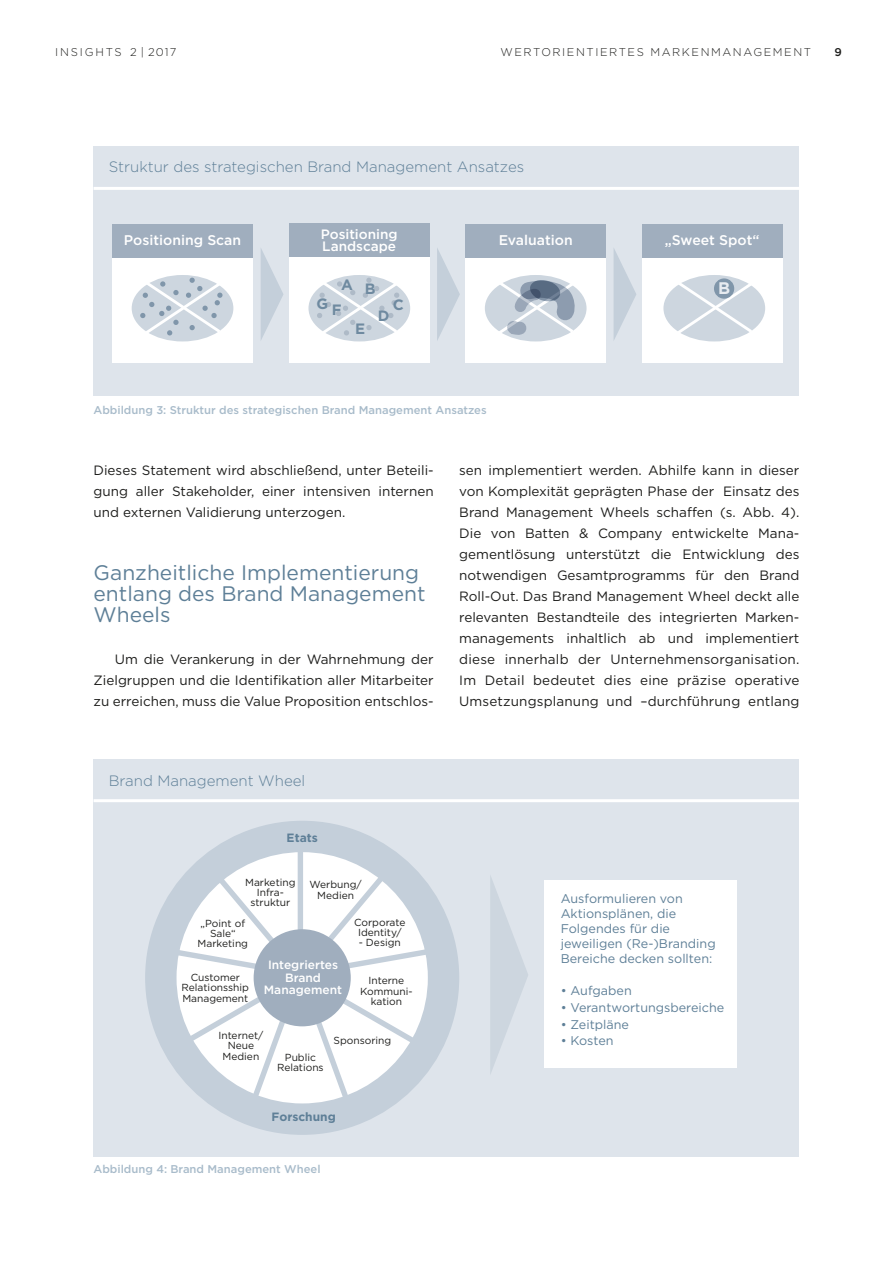
<style>
.page{position:relative;width:893px;height:1263px;background:#fff}
.page>*{position:absolute;margin:0;border:0;box-sizing:border-box;transform-origin:0 0}
.t1{font:21px/21px "Gotham";color:#5e7f97}
.t2{font:700 16.8px "Gotham";color:#e7ebf0}
.t3{font:300 15px "Gotham";color:#5e7f97}
.t4{font:700 15px "Gotham";color:#6f8aa0}
.t5{font:500 13.95px "Gotham";color:#fff}
.t6{font:500 13.65px/11.9px "Gotham";color:#fff}
.t7{font:13.5px/21px "Gotham";color:#1d1d1b;text-align:justify}
.t8{font:12.6px/15.1px "Gotham";color:#5e7f97}
.t9{font:500 12px/12.6px "Gotham";color:#fff;text-align:center}
.t10{font:700 12px "Gotham";color:#5e7f97}
.t11{font:500 11.25px "Gotham";color:#a8bbca}
.t12{font:300 11.25px "Gotham";letter-spacing:.14em;color:#1d1d1b}
.t13{font:300 11.25px "Gotham";letter-spacing:.16em;color:#1d1d1b}
.t14{font:500 11.25px "Gotham";color:#1d1d1b}
.t15{font:10.2px/10.2px "Gotham";color:#1d1d1b;text-align:center}
</style>
<div class="page">
<div style="left:94px;top:759px;width:705px;height:397px;background:#dee4eb"></div>
<hr style="left:94px;top:799px;width:705px;height:3px;background:#fff">
<div style="left:145px;top:821px;width:314px;height:314px;background:#c4cfda;border-radius:50%"></div>
<div style="left:177px;top:852px;width:251px;height:251px;background:#fff;border-radius:50%"></div>
<div style="left:298px;top:848px;width:5px;height:93px;background:#c4cfda"></div>
<svg style="left:179px;top:982px;width:117px;height:124px"></svg>
<svg style="left:164px;top:865px;width:123px;height:110px"></svg>
<svg style="left:304px;top:984px;width:118px;height:122px"></svg>
<svg style="left:314px;top:865px;width:123px;height:110px"></svg>
<div style="left:254px;top:929px;width:97px;height:97px;background:#a0aebe;border-radius:50%"></div>
<div style="left:545px;top:880px;width:192px;height:187px;background:#fff"></div>
<svg style="left:490px;top:876px;width:38px;height:198px"></svg>
<div style="left:94px;top:146px;width:705px;height:249px;background:#dee4eb"></div>
<hr style="left:94px;top:187px;width:705px;height:3px;background:#fff">
<svg style="left:261px;top:249px;width:22px;height:91px"></svg>
<div style="left:642px;top:248px;width:140px;height:114px;background:#fff"></div>
<div style="left:642px;top:224px;width:140px;height:34px;background:#a0aebe"></div>
<div style="left:465px;top:248px;width:141px;height:114px;background:#fff"></div>
<div style="left:465px;top:224px;width:141px;height:34px;background:#a0aebe"></div>
<svg style="left:437px;top:248px;width:23px;height:92px"></svg>
<svg style="left:614px;top:249px;width:22px;height:91px"></svg>
<div style="left:289px;top:248px;width:140px;height:114px;background:#fff"></div>
<div style="left:289px;top:224px;width:141px;height:33px;background:#a0aebe"></div>
<div style="left:112px;top:248px;width:141px;height:114px;background:#fff"></div>
<div style="left:112px;top:224px;width:141px;height:34px;background:#a0aebe"></div>
<svg style="left:130px;top:274px;width:105px;height:69px"></svg>
<div style="left:129px;top:272px;width:107px;height:72px;border:3px solid #fff;border-radius:50%"></div>
<svg style="left:140px;top:278px;width:83px;height:59px;background:#cfd7e0"></svg>
<svg style="left:483px;top:274px;width:105px;height:69px"></svg>
<div style="left:482px;top:272px;width:107px;height:72px;border:3px solid #fff;border-radius:50%"></div>
<svg style="left:495px;top:274px;width:83px;height:65px"></svg>
<svg style="left:662px;top:274px;width:105px;height:69px"></svg>
<div style="left:661px;top:272px;width:107px;height:72px;border:3px solid #fff;border-radius:50%"></div>
<svg style="left:674px;top:279px;width:81px;height:58px"></svg>
<div style="left:714px;top:278px;width:20px;height:21px;background:#8096aa;border-radius:50%"></div>
<svg style="left:307px;top:274px;width:105px;height:69px"></svg>
<div style="left:306px;top:272px;width:107px;height:72px;border:3px solid #fff;border-radius:50%"></div>
<svg style="left:317px;top:278px;width:83px;height:59px"></svg>
<p class="t13" style="left:55px;top:46px;width:123px">INSIGHTS 2 | 2017</p>
<p class="t12" style="left:500px;top:46px;width:312px">Wertorientiertes Markenmanagem ent</p>
<p class="t14" style="left:835px;top:46px;width:9px">9</p>
<p class="t3" style="left:109px;top:159px;width:417px">Struktur des strategischen Brand Management Ansatzes</p>
<p class="t5" style="left:124px;top:233px;width:119px">Positioning Scan</p>
<p class="t6" style="left:321px;top:228px;width:78px">Positioning<br>Landscape</p>
<p class="t5" style="left:499px;top:233px;width:75px">Evaluation</p>
<p class="t5" style="left:665px;top:233px;width:96px">„Sweet Spot“</p>
<p class="t4" style="left:341px;top:278px;width:36px">A B</p>
<p class="t2" style="left:718px;top:278px;width:14px">B</p>
<p class="t4" style="left:393px;top:296px;width:13px">C</p>
<p class="t4" style="left:378px;top:307px;width:13px">D</p>
<p class="t4" style="left:355px;top:320px;width:12px">E</p>
<p class="t4" style="left:316px;top:295px;width:13px">G</p>
<p class="t4" style="left:332px;top:301px;width:11px">F</p>
<p class="t11" style="left:94px;top:404px;width:395px">Abbildung 3: Struktur des strategischen Brand Management Ansatzes</p>
<p class="t7" style="left:94px;top:460px;width:342px">Dieses Statement wird abschließend, unter Beteili&shy;gung aller Stakeholder, einer intensiven internen und externen Validierung unterzogen.</p>
<h1 class="t1" style="left:94px;top:562px;width:334px">Ganzheitliche Implementierung entlang des Brand Management<br>Wheels</h1>
<p class="t7" style="left:94px;top:649px;width:342px;text-indent:21px">Um die Verankerung in der Wahrnehmung der Zielgruppen und die Identifikation aller Mitarbeiter zu erreichen, muss die Value Proposition entschlos-</p>
<p class="t7" style="left:459px;top:460px;width:342px;text-align:left">sen implementiert werden. Abhilfe kann in dieser von Komplexität geprägten Phase der Einsatz des Brand Management Wheels schaffen (s. Abb. 4).<br>Die von Batten &amp; Company entwickelte Mana&shy;gementlösung unterstützt die Entwicklung des notwendigen Gesamtprogramms für den Brand Roll-Out. Das Brand Management Wheel deckt alle relevanten Bestandteile des integrierten Marken&shy;managements inhaltlich ab und implementiert diese innerhalb der Unternehmensorganisation.<br>Im Detail bedeutet dies eine präzise operative Umsetzungsplanung und –durchführung entlang</p>
<p class="t3" style="left:109px;top:772px;width:198px">Brand Management Wheel</p>
<p class="t10" style="left:287px;top:831px;width:33px">Etats</p>
<p class="t15" style="left:245px;top:877px;width:52px">Marketing<br>Infra&shy;struktur</p>
<p class="t15" style="left:310px;top:879px;width:54px">Werbung/<br>Medien</p>
<p class="t15" style="left:354px;top:917px;width:53px">Corporate<br>Identity/</p>
<p class="t15" style="left:359px;top:937px;width:44px">- Design</p>
<p class="t9" style="left:264px;top:958px;width:80px">Integriertes<br>Brand<br>Management</p>
<p class="t15" style="left:198px;top:918px;width:52px">„Point of<br>Sale“<br>Marketing</p>
<p class="t15" style="left:182px;top:972px;width:69px">Customer<br>Relationsship<br>Management</p>
<p class="t15" style="left:360px;top:974px;width:54px;line-height:10.8px">Interne<br>Kommuni&shy;kation</p>
<p class="t15" style="left:218px;top:1030px;width:47px">Internet/<br>Neue<br>Medien</p>
<p class="t15" style="left:333px;top:1035px;width:59px">Sponsoring</p>
<p class="t15" style="left:277px;top:1052px;width:48px">Public<br>Relations</p>
<p class="t10" style="left:272px;top:1110px;width:66px">Forschung</p>
<p class="t11" style="left:94px;top:1162px;width:229px">Abbildung 4: Brand Management Wheel</p>
<p class="t8" style="left:561px;top:890px;width:157px">Ausformulieren von<br>Aktionsplänen, die<br>Folgendes für die jeweiligen (Re-)Branding<br>Bereiche decken sollten:</p>
<p class="t8" style="left:561px;top:983px;width:73px">• Aufgaben</p>
<p class="t8" style="left:561px;top:1000px;width:165px">• Verantwortungsbereiche</p>
<p class="t8" style="left:561px;top:1016px;width:70px">• Zeitpläne</p>
<p class="t8" style="left:561px;top:1033px;width:54px">• Kosten</p>
</div>
